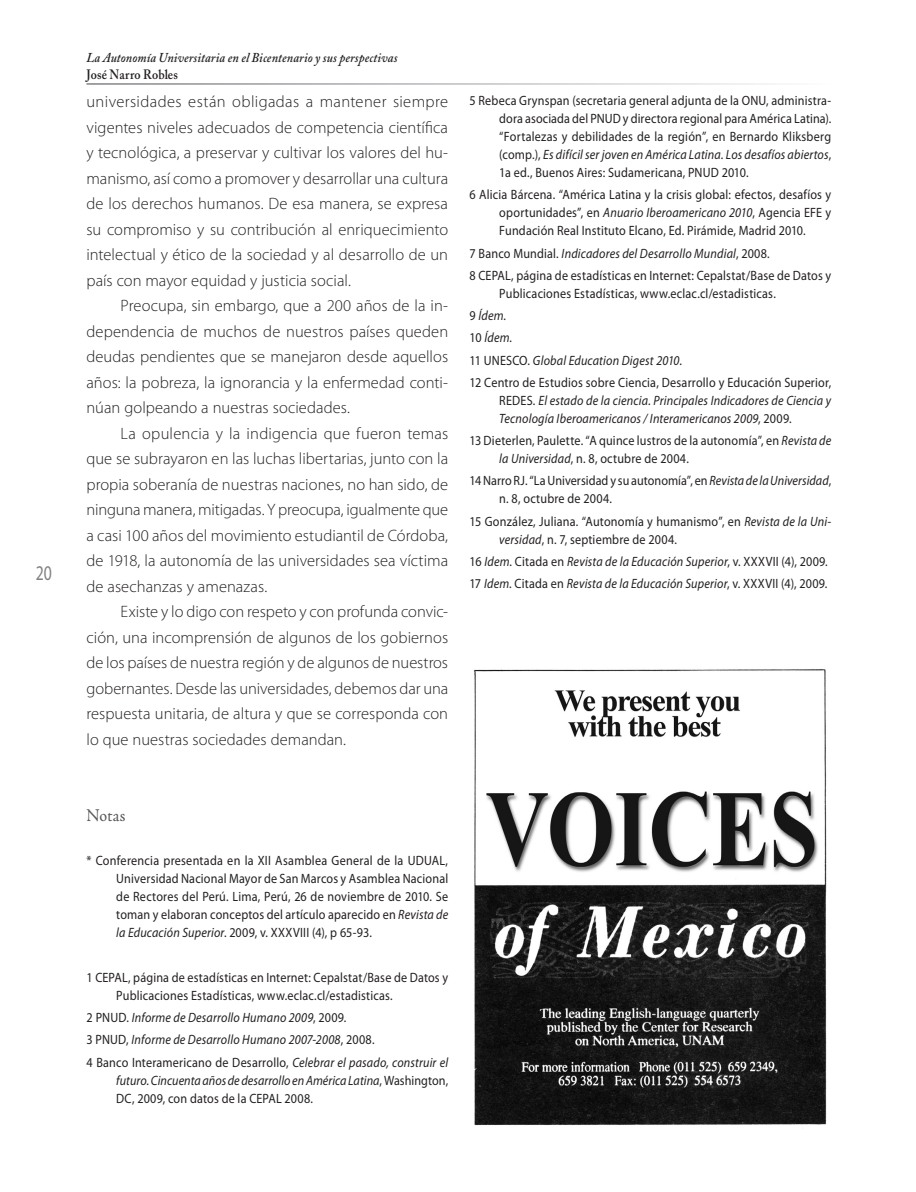
<style>
.page{position:relative;width:916px;height:1192px;background:#fff}
.page>*{position:absolute;margin:0;border:0;box-sizing:border-box;transform-origin:0 0}
.t1{font:21px "Myriad Pro";color:#808285;scale:.75 1}
.Art_-_Subtit_Biblio{font:18px "Adobe Jenson Pro";letter-spacing:.01em;color:#57585a;scale:.9 1}
.Art_-_Cuerpo_de_txt{font:300 16.5px/25.5px "Myriad Pro";letter-spacing:.005em;color:#231f20;text-align:justify}
.Art_-_Bibliogrf{font:13.5px/18px "Myriad Pro";letter-spacing:.015em;color:#231f20;scale:.9 1}
.Art_-_Bibliogrf-2{font:italic 13.5px/18px "Myriad Pro";letter-spacing:.015em;color:#231f20;text-align:justify;scale:.9 1}
.Art_-_Marquesina_red{font:italic 600 13.5px "Adobe Caslon Pro";letter-spacing:.01em;color:#231f20;scale:.9 1}
.Art_-_Marquesina_red-2{font:600 13.5px "Adobe Caslon Pro";letter-spacing:.01em;color:#231f20;scale:.9 1}
.s1{font-style:italic}
.s2{font-style:normal}
</style>
<div class="page">
<img style="left:474px;top:669px;width:353px;height:457px">
<h1 class="t1" style="left:36px;top:560px;width:23px">20</h1>
<p class="Art_-_Marquesina_red" style="left:86px;top:50px;width:347px">La Autonomía Universitaria en el Bicentenario y sus perspectivas</p>
<p class="Art_-_Marquesina_red-2" style="left:86px;top:66px;width:103px">José Narro Robles</p>
<p class="Art_-_Cuerpo_de_txt" style="left:86px;top:89px;width:363px">universidades están obligadas a mantener siempre vigentes niveles adecuados de competencia científica y tecnológica, a preservar y cultivar los valores del hu&shy;manismo, así como a promover y desarrollar una cultura de los derechos humanos. De esa manera, se expresa su compromiso y su contribución al enriquecimiento intelectual y ético de la sociedad y al desarrollo de un país con mayor equidad y justicia social.</p>
<p class="Art_-_Cuerpo_de_txt" style="left:86px;top:293px;width:363px;text-indent:34px">Preocupa, sin embargo, que a 200 años de la in&shy;dependencia de muchos de nuestros países queden deudas pendientes que se manejaron desde aquellos años: la pobreza, la ignorancia y la enfermedad conti&shy;núan golpeando a nuestras sociedades.</p>
<p class="Art_-_Cuerpo_de_txt" style="left:86px;top:420px;width:363px;text-indent:34px">La opulencia y la indigencia que fueron temas que se subrayaron en las luchas libertarias, junto con la propia soberanía de nuestras naciones, no han sido, de ninguna manera, mitigadas. Y preocupa, igualmente que a casi 100 años del movimiento estudiantil de Córdoba, de 1918, la autonomía de las universidades sea víctima de asechanzas y amenazas.</p>
<p class="Art_-_Cuerpo_de_txt" style="left:86px;top:599px;width:363px;text-indent:34px">Existe y lo digo con respeto y con profunda convic&shy;ción, una incomprensión de algunos de los gobiernos de los países de nuestra región y de algunos de nuestros gobernantes. Desde las universidades, debemos dar una respuesta unitaria, de altura y que se corresponda con lo que nuestras sociedades demandan.</p>
<p class="Art_-_Bibliogrf" style="left:499px;top:91px;width:370px;text-align:justify;text-indent:-30px">5 Rebeca Grynspan (secretaria general adjunta de la ONU, administra&shy;dora asociada del PNUD y directora regional para América Latina). “Fortalezas y debilidades de la región”, en Bernardo Kliksberg (comp.), <span class="s1">Es difícil ser joven en América Latina. Los desafíos abiertos</span>, 1a ed., Buenos Aires: Sudamericana, PNUD 2010.</p>
<p class="Art_-_Bibliogrf" style="left:499px;top:186px;width:370px;text-align:justify;text-indent:-30px">6 Alicia Bárcena. “América Latina y la crisis global: efectos, desafíos y oportunidades”, en <span class="s1">Anuario Iberoamericano 2010</span>, Agencia EFE y Fundación Real Instituto Elcano, Ed. Pirámide, Madrid 2010.</p>
<p class="Art_-_Bibliogrf-2" style="left:469px;top:244px;width:335px"><span class="s2">7 Banco Mundial.</span> Indicadores del Desarrollo Mundial<span class="s2">, 2008.</span></p>
<p class="Art_-_Bibliogrf" style="left:499px;top:266px;width:370px;text-indent:-30px">8 CEPAL, página de estadísticas en Internet: Cepalstat/Base de Datos y<br>Publicaciones Estadísticas, www.eclac.cl/estadisticas.</p>
<p class="Art_-_Bibliogrf-2" style="left:469px;top:306px;width:43px"><span class="s2">9</span> Ídem.</p>
<p class="Art_-_Bibliogrf-2" style="left:469px;top:329px;width:49px"><span class="s2">10</span> Ídem.</p>
<p class="Art_-_Bibliogrf-2" style="left:469px;top:351px;width:238px"><span class="s2">11 UNESCO.</span> Global Education Digest 2010<span class="s2">.</span></p>
<p class="Art_-_Bibliogrf-2" style="left:499px;top:373px;width:370px;text-indent:-30px"><span class="s2">12 Centro de Estudios sobre Ciencia, Desarrollo y Educación Superior, REDES.</span> El estado de la ciencia. Principales Indicadores de Ciencia y Tecnología Iberoamericanos / Interamericanos 2009<span class="s2">, 2009.</span></p>
<p class="Art_-_Bibliogrf" style="left:499px;top:431px;width:370px;text-indent:-30px">13 Dieterlen, Paulette. “A quince lustros de la autonomía”, en <span class="s1">Revista de la Universidad</span>, n. 8, octubre de 2004.</p>
<p class="Art_-_Bibliogrf" style="left:499px;top:472px;width:370px;text-indent:-30px">14 Narro RJ. “La Universidad y su autonomía”, en <span class="s1">Revista de la Universidad</span>, n. 8, octubre de 2004.</p>
<p class="Art_-_Bibliogrf" style="left:499px;top:512px;width:370px;text-indent:-30px">15 González, Juliana. “Autonomía y humanismo”, en <span class="s1">Revista de la Uni&shy;versidad</span>, n. 7, septiembre de 2004.</p>
<p class="Art_-_Bibliogrf-2" style="left:469px;top:552px;width:399px"><span class="s2">16</span> Idem<span class="s2">. Citada en</span> Revista de la Educación Superior<span class="s2">, v. XXXVII (4), 2009.</span></p>
<p class="Art_-_Bibliogrf-2" style="left:469px;top:574px;width:399px"><span class="s2">17</span> Idem<span class="s2">. Citada en</span> Revista de la Educación Superior<span class="s2">, v. XXXVII (4), 2009.</span></p>
<p class="Art_-_Subtit_Biblio" style="left:86px;top:805px;width:45px">Notas</p>
<p class="Art_-_Bibliogrf" style="left:116px;top:852px;width:370px;text-align:justify;text-indent:-30px">* Conferencia presentada en la XII Asamblea General de la UDUAL, Universidad Nacional Mayor de San Marcos y Asamblea Nacional de Rectores del Perú. Lima, Perú, 26 de noviembre de 2010. Se toman y elaboran conceptos del artículo aparecido en <span class="s1">Revista de la Educación Superior</span>. 2009, v. XXXVIII (4), p 65 -93 .</p>
<p class="Art_-_Bibliogrf" style="left:116px;top:968px;width:370px;text-indent:-30px">1 CEPAL, página de estadísticas en Internet: Cepalstat/Base de Datos y<br>Publicaciones Estadísticas, www.eclac.cl/estadisticas.</p>
<p class="Art_-_Bibliogrf-2" style="left:86px;top:1008px;width:290px"><span class="s2">2 PNUD.</span> Informe de Desarrollo Humano 2009<span class="s2">, 2009.</span></p>
<p class="Art_-_Bibliogrf-2" style="left:86px;top:1031px;width:321px"><span class="s2">3 PNUD,</span> Informe de Desarrollo Humano 2007-2008<span class="s2">, 2008.</span></p>
<p class="Art_-_Bibliogrf" style="left:116px;top:1053px;width:370px;text-align:justify;text-indent:-30px">4 Banco Interamericano de Desarrollo, <span class="s1">Celebrar el pasado, construir el futuro. Cincuenta años de desarrollo en América Latina</span>, Washington, DC, 2009, con datos de la CEPAL 2008.</p>
</div>
